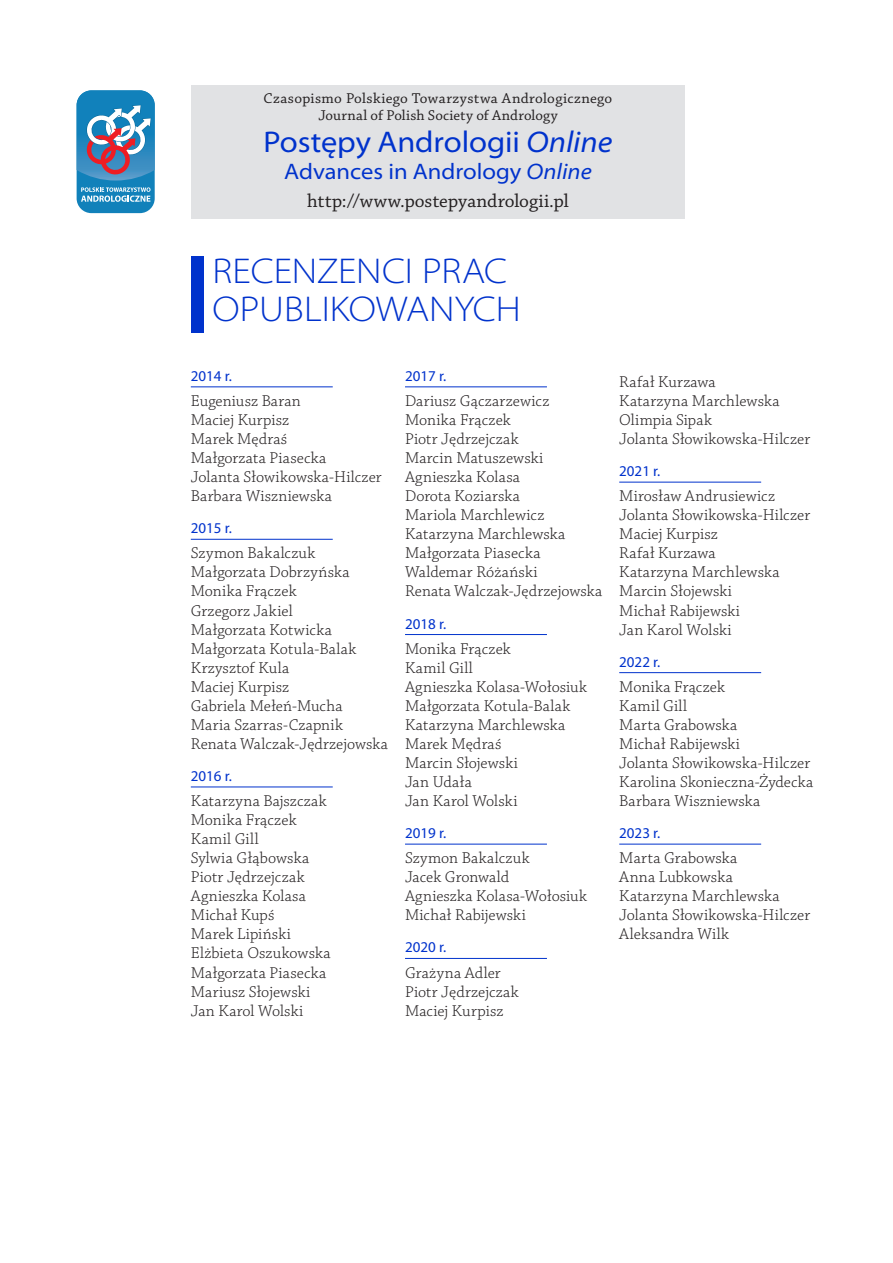
<style>
.page{position:relative;width:893px;height:1263px;background:#fff}
.page>*{position:absolute;margin:0;border:0;box-sizing:border-box;transform-origin:0 0}
.Head_0{font:300 semi-expanded 36px/38.1px "Myriad Pro";letter-spacing:-.01em;color:#0032cc}
.t1{font:semi-expanded 30px "Myriad Pro";color:#0032cc}
.t2{font:semi-expanded 22.5px "Myriad Pro";color:#0032cc}
.t3{font:19.5px "Chaparral Pro";color:#231f20}
.Tekst_bez_wcięcia{font:300 16.5px "Chaparral Pro";letter-spacing:.01em;color:#231f20}
.t4{font:15px "Chaparral Pro";letter-spacing:.02em;color:#231f20}
._2014{font:15px "Myriad Pro";color:#0032cc}
.s1{font-style:italic}
</style>
<div class="page">
<div style="left:191px;top:85px;width:494px;height:133px;background:#e1e2e4"></div>
<div style="left:77px;top:90px;width:78px;height:123px;background:#1181ba;border-radius:15px"></div>
<svg style="left:81px;top:187px;width:70px;height:15px"></svg>
<svg style="left:77px;top:90px;width:78px;height:91px"></svg>
<div style="left:191px;top:256px;width:13px;height:77px;background:#0032cc"></div>
<hr style="left:191px;top:386px;width:142px;height:1px;background:#0032cc">
<hr style="left:191px;top:539px;width:142px;height:1px;background:#0032cc">
<hr style="left:191px;top:786px;width:142px;height:1px;background:#0032cc">
<hr style="left:405px;top:386px;width:142px;height:1px;background:#0032cc">
<hr style="left:405px;top:634px;width:142px;height:1px;background:#0032cc">
<hr style="left:405px;top:844px;width:142px;height:1px;background:#0032cc">
<hr style="left:405px;top:958px;width:142px;height:1px;background:#0032cc">
<hr style="left:619px;top:482px;width:142px;height:1px;background:#0032cc">
<hr style="left:619px;top:672px;width:142px;height:1px;background:#0032cc">
<hr style="left:619px;top:844px;width:142px;height:1px;background:#0032cc">
<p class="t4" style="left:264px;top:90px;width:350px">Czasopismo Polskiego Towarzystwa Andrologicznego</p>
<p class="t4" style="left:318px;top:107px;width:241px">Journal of Polish Society of Andrology</p>
<p class="t1" style="left:264px;top:123px;width:350px">Postępy Andrologii <span class="s1">Online</span></p>
<p class="t2" style="left:284px;top:157px;width:309px">Advances in Andrology <span class="s1">Online</span></p>
<p class="t3" style="left:307px;top:190px;width:263px">http://www.postepyandrologii.pl</p>
<p class="Head_0" style="left:212px;top:251px;width:310px">RECENZENCI PRAC<br>OPUBLIKOWANYCH</p>
<p class="_2014" style="left:191px;top:367px;width:43px">2014 r.</p>
<p class="Tekst_bez_wcięcia" style="left:191px;top:392px;width:112px">Eugeniusz Baran</p>
<p class="Tekst_bez_wcięcia" style="left:191px;top:411px;width:100px">Maciej Kurpisz</p>
<p class="Tekst_bez_wcięcia" style="left:191px;top:430px;width:98px">Marek Mędraś</p>
<p class="Tekst_bez_wcięcia" style="left:191px;top:449px;width:137px">Małgorzata Piasecka</p>
<p class="Tekst_bez_wcięcia" style="left:191px;top:468px;width:192px">Jolanta Słowikowska-Hilczer</p>
<p class="Tekst_bez_wcięcia" style="left:191px;top:487px;width:143px">Barbara Wiszniewska</p>
<p class="_2014" style="left:191px;top:519px;width:43px">2015 r.</p>
<p class="Tekst_bez_wcięcia" style="left:191px;top:544px;width:126px">Szymon Bakalczuk</p>
<p class="Tekst_bez_wcięcia" style="left:191px;top:563px;width:160px">Małgorzata Dobrzyńska</p>
<p class="Tekst_bez_wcięcia" style="left:191px;top:582px;width:107px">Monika Frączek</p>
<p class="Tekst_bez_wcięcia" style="left:191px;top:601px;width:103px">Grzegorz Jakiel</p>
<p class="Tekst_bez_wcięcia" style="left:191px;top:620px;width:143px">Małgorzata Kotwicka</p>
<p class="Tekst_bez_wcięcia" style="left:191px;top:639px;width:167px">Małgorzata Kotula‑Balak</p>
<p class="Tekst_bez_wcięcia" style="left:191px;top:658px;width:100px">Krzysztof Kula</p>
<p class="Tekst_bez_wcięcia" style="left:191px;top:677px;width:100px">Maciej Kurpisz</p>
<p class="Tekst_bez_wcięcia" style="left:191px;top:696px;width:153px">Gabriela Mełeń-Mucha</p>
<p class="Tekst_bez_wcięcia" style="left:191px;top:716px;width:154px">Maria Szarras-Czapnik</p>
<p class="Tekst_bez_wcięcia" style="left:191px;top:735px;width:199px">Renata Walczak-Jędrzejowska</p>
<p class="_2014" style="left:191px;top:767px;width:43px">2016 r.</p>
<p class="Tekst_bez_wcięcia" style="left:191px;top:792px;width:137px">Katarzyna Bajszczak</p>
<p class="Tekst_bez_wcięcia" style="left:191px;top:811px;width:107px">Monika Frączek</p>
<p class="Tekst_bez_wcięcia" style="left:191px;top:830px;width:69px">Kamil Gill</p>
<p class="Tekst_bez_wcięcia" style="left:191px;top:849px;width:120px">Sylwia Głąbowska</p>
<p class="Tekst_bez_wcięcia" style="left:191px;top:868px;width:115px">Piotr Jędrzejczak</p>
<p class="Tekst_bez_wcięcia" style="left:191px;top:887px;width:117px">Agnieszka Kolasa</p>
<p class="Tekst_bez_wcięcia" style="left:191px;top:906px;width:85px">Michał Kupś</p>
<p class="Tekst_bez_wcięcia" style="left:191px;top:925px;width:102px">Marek Lipiński</p>
<p class="Tekst_bez_wcięcia" style="left:191px;top:944px;width:141px">Elżbieta Oszukowska</p>
<p class="Tekst_bez_wcięcia" style="left:191px;top:963px;width:137px">Małgorzata Piasecka</p>
<p class="Tekst_bez_wcięcia" style="left:191px;top:982px;width:121px">Mariusz Słojewski</p>
<p class="Tekst_bez_wcięcia" style="left:191px;top:1001px;width:114px">Jan Karol Wolski</p>
<p class="_2014" style="left:405px;top:367px;width:43px">2017 r.</p>
<p class="Tekst_bez_wcięcia" style="left:405px;top:392px;width:146px">Dariusz Gączarzewicz</p>
<p class="Tekst_bez_wcięcia" style="left:405px;top:411px;width:107px">Monika Frączek</p>
<p class="Tekst_bez_wcięcia" style="left:405px;top:430px;width:115px">Piotr Jędrzejczak</p>
<p class="Tekst_bez_wcięcia" style="left:405px;top:449px;width:140px">Marcin Matuszewski</p>
<p class="Tekst_bez_wcięcia" style="left:405px;top:468px;width:117px">Agnieszka Kolasa</p>
<p class="Tekst_bez_wcięcia" style="left:405px;top:487px;width:117px">Dorota Koziarska</p>
<p class="Tekst_bez_wcięcia" style="left:405px;top:506px;width:141px">Mariola Marchlewicz</p>
<p class="Tekst_bez_wcięcia" style="left:405px;top:525px;width:162px">Katarzyna Marchlewska</p>
<p class="Tekst_bez_wcięcia" style="left:405px;top:544px;width:137px">Małgorzata Piasecka</p>
<p class="Tekst_bez_wcięcia" style="left:405px;top:563px;width:134px">Waldemar Różański</p>
<p class="Tekst_bez_wcięcia" style="left:405px;top:582px;width:199px">Renata Walczak-Jędrzejowska</p>
<p class="_2014" style="left:405px;top:614px;width:43px">2018 r.</p>
<p class="Tekst_bez_wcięcia" style="left:405px;top:639px;width:107px">Monika Frączek</p>
<p class="Tekst_bez_wcięcia" style="left:405px;top:658px;width:69px">Kamil Gill</p>
<p class="Tekst_bez_wcięcia" style="left:405px;top:677px;width:184px">Agnieszka Kolasa-Wołosiuk</p>
<p class="Tekst_bez_wcięcia" style="left:405px;top:696px;width:167px">Małgorzata Kotula-Balak</p>
<p class="Tekst_bez_wcięcia" style="left:405px;top:716px;width:162px">Katarzyna Marchlewska</p>
<p class="Tekst_bez_wcięcia" style="left:405px;top:735px;width:98px">Marek Mędraś</p>
<p class="Tekst_bez_wcięcia" style="left:405px;top:754px;width:114px">Marcin Słojewski</p>
<p class="Tekst_bez_wcięcia" style="left:405px;top:773px;width:68px">Jan Udała</p>
<p class="Tekst_bez_wcięcia" style="left:405px;top:792px;width:114px">Jan Karol Wolski</p>
<p class="_2014" style="left:405px;top:824px;width:43px">2019 r.</p>
<p class="Tekst_bez_wcięcia" style="left:405px;top:849px;width:126px">Szymon Bakalczuk</p>
<p class="Tekst_bez_wcięcia" style="left:405px;top:868px;width:106px">Jacek Gronwald</p>
<p class="Tekst_bez_wcięcia" style="left:405px;top:887px;width:184px">Agnieszka Kolasa-Wołosiuk</p>
<p class="Tekst_bez_wcięcia" style="left:405px;top:906px;width:122px">Michał Rabijewski</p>
<p class="_2014" style="left:405px;top:938px;width:43px">2020 r.</p>
<p class="Tekst_bez_wcięcia" style="left:405px;top:963px;width:97px">Grażyna Adler</p>
<p class="Tekst_bez_wcięcia" style="left:405px;top:982px;width:115px">Piotr Jędrzejczak</p>
<p class="Tekst_bez_wcięcia" style="left:405px;top:1001px;width:100px">Maciej Kurpisz</p>
<p class="Tekst_bez_wcięcia" style="left:619px;top:373px;width:98px">Rafał Kurzawa</p>
<p class="Tekst_bez_wcięcia" style="left:619px;top:392px;width:162px">Katarzyna Marchlewska</p>
<p class="Tekst_bez_wcięcia" style="left:619px;top:411px;width:94px">Olimpia Sipak</p>
<p class="Tekst_bez_wcięcia" style="left:619px;top:430px;width:192px">Jolanta Słowikowska-Hilczer</p>
<p class="_2014" style="left:619px;top:462px;width:43px">2021 r.</p>
<p class="Tekst_bez_wcięcia" style="left:619px;top:487px;width:157px">Mirosław Andrusiewicz</p>
<p class="Tekst_bez_wcięcia" style="left:619px;top:506px;width:192px">Jolanta Słowikowska‑Hilczer</p>
<p class="Tekst_bez_wcięcia" style="left:619px;top:525px;width:100px">Maciej Kurpisz</p>
<p class="Tekst_bez_wcięcia" style="left:619px;top:544px;width:98px">Rafał Kurzawa</p>
<p class="Tekst_bez_wcięcia" style="left:619px;top:563px;width:162px">Katarzyna Marchlewska</p>
<p class="Tekst_bez_wcięcia" style="left:619px;top:582px;width:114px">Marcin Słojewski</p>
<p class="Tekst_bez_wcięcia" style="left:619px;top:601px;width:122px">Michał Rabijewski</p>
<p class="Tekst_bez_wcięcia" style="left:619px;top:620px;width:114px">Jan Karol Wolski</p>
<p class="_2014" style="left:619px;top:652px;width:43px">2022 r.</p>
<p class="Tekst_bez_wcięcia" style="left:619px;top:677px;width:107px">Monika Frączek</p>
<p class="Tekst_bez_wcięcia" style="left:619px;top:696px;width:69px">Kamil Gill</p>
<p class="Tekst_bez_wcięcia" style="left:619px;top:716px;width:120px">Marta Grabowska</p>
<p class="Tekst_bez_wcięcia" style="left:619px;top:735px;width:122px">Michał Rabijewski</p>
<p class="Tekst_bez_wcięcia" style="left:619px;top:754px;width:192px">Jolanta Słowikowska-Hilczer</p>
<p class="Tekst_bez_wcięcia" style="left:619px;top:773px;width:196px">Karolina Skonieczna-Żydecka</p>
<p class="Tekst_bez_wcięcia" style="left:619px;top:792px;width:143px">Barbara Wiszniewska</p>
<p class="_2014" style="left:619px;top:824px;width:43px">2023 r.</p>
<p class="Tekst_bez_wcięcia" style="left:619px;top:849px;width:120px">Marta Grabowska</p>
<p class="Tekst_bez_wcięcia" style="left:619px;top:868px;width:115px">Anna Lubkowska</p>
<p class="Tekst_bez_wcięcia" style="left:619px;top:887px;width:162px">Katarzyna Marchlewska</p>
<p class="Tekst_bez_wcięcia" style="left:619px;top:906px;width:192px">Jolanta Słowikowska-Hilczer</p>
<p class="Tekst_bez_wcięcia" style="left:619px;top:925px;width:111px">Aleksandra Wilk</p>
</div>
